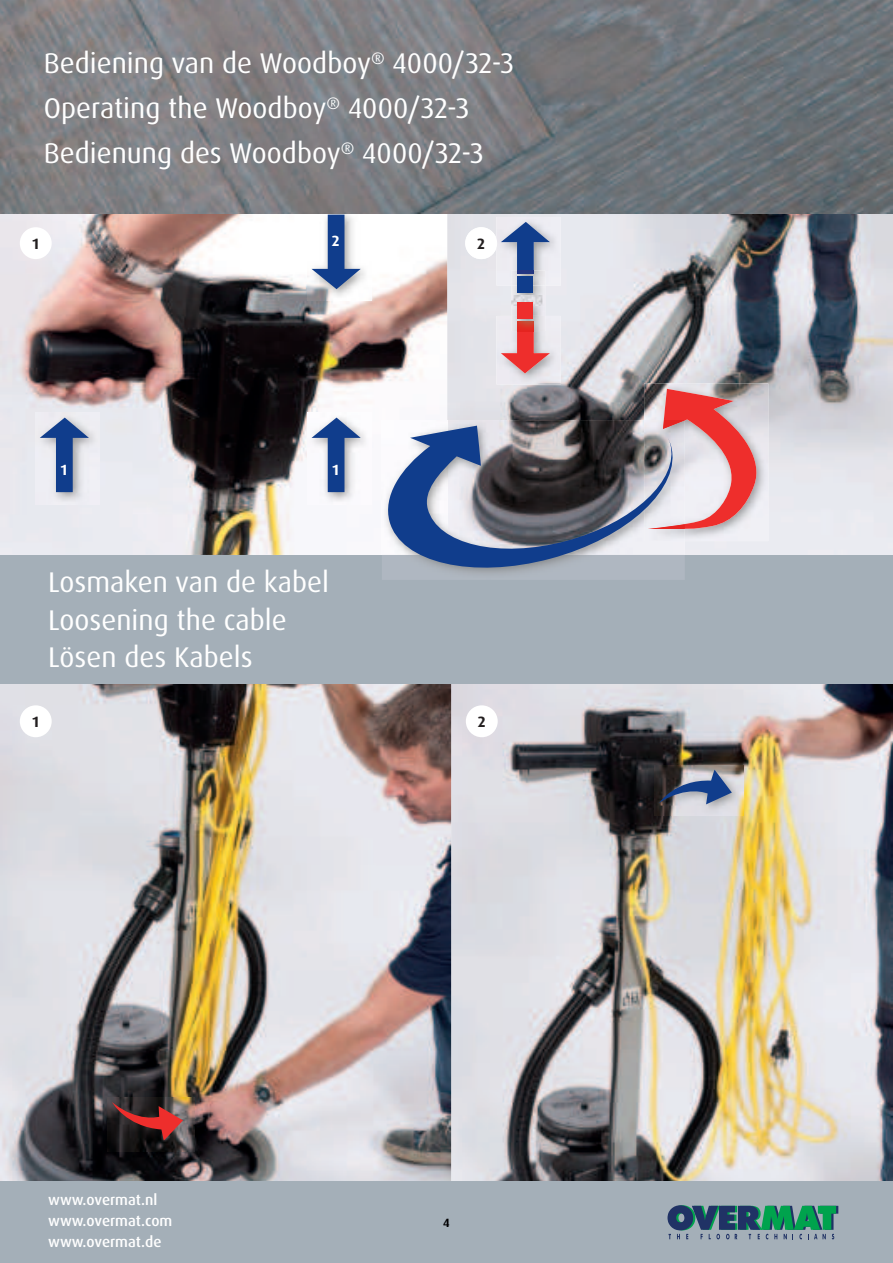
<style>
.page{position:relative;width:893px;height:1263px;background:#fff}
.page>*{position:absolute;margin:0;border:0;box-sizing:border-box;transform-origin:0 0}
.t1{font:28.5px/45px "Dax Pro";color:#fff}
.t2{font:500 15px/21px "Dax Pro";color:#fff}
.t3{font:700 15px "Dax Pro";color:#231f20}
.t4{font:700 14.85px "Dax Pro";color:#fff}
.t5{font:700 12px "Dax Pro";color:#000001}
</style>
<div class="page">
<img style="left:451px;top:684px;width:441px;height:497px">
<img style="left:447px;top:213px;width:445px;height:342px">
<img style="left:0;top:684px;width:451px;height:497px">
<img style="left:0;top:213px;width:447px;height:342px">
<div style="left:20px;top:227px;width:32px;height:32px;background:#fff;border-radius:50%"></div>
<div style="left:465px;top:227px;width:32px;height:32px;background:#fff;border-radius:50%"></div>
<img style="left:35px;top:413px;width:65px;height:91px">
<svg style="left:40px;top:418px;width:49px;height:74px;background:#8fa1c2"></svg>
<img style="left:307px;top:413px;width:64px;height:91px">
<svg style="left:312px;top:418px;width:49px;height:74px"></svg>
<img style="left:307px;top:213px;width:64px;height:87px">
<svg style="left:312px;top:215px;width:49px;height:74px"></svg>
<img style="left:496px;top:217px;width:65px;height:69px">
<svg style="left:496px;top:222px;width:54px;height:51px;background:#95a5c5"></svg>
<img style="left:496px;top:316px;width:65px;height:68px">
<svg style="left:501px;top:322px;width:49px;height:51px;background:#e39799"></svg>
<div style="left:20px;top:705px;width:32px;height:32px;background:#fff;border-radius:50%"></div>
<div style="left:466px;top:705px;width:32px;height:32px;background:#fff;border-radius:50%"></div>
<div style="left:0;top:1181px;width:893px;height:82px;background:#a4afb8"></div>
<img style="left:644px;top:383px;width:124px;height:158px">
<svg style="left:648px;top:389px;width:115px;height:141px;background:#e0999c"></svg>
<img style="left:511px;top:270px;width:34px;height:26px">
<img style="left:517px;top:270px;width:17px;height:3px">
<div style="left:517px;top:276px;width:16px;height:17px;background:#103d8c"></div>
<img style="left:511px;top:306px;width:34px;height:25px">
<img style="left:517px;top:322px;width:17px;height:9px">
<img style="left:511px;top:296px;width:34px;height:10px">
<div style="left:517px;top:302px;width:16px;height:17px;background:#ee2e2c"></div>
<img style="left:107px;top:1098px;width:87px;height:53px">
<svg style="left:112px;top:1102px;width:71px;height:38px;background:#672e2e"></svg>
<img style="left:654px;top:765px;width:89px;height:50px">
<svg style="left:659px;top:770px;width:73px;height:34px;background:#697590"></svg>
<svg style="left:667px;top:1205px;width:171px;height:34px"></svg>
<img style="left:0;top:0;width:892px;height:213px">
<div style="left:0;top:555px;width:893px;height:129px;background:#a4afb8"></div>
<img style="left:382px;top:420px;width:303px;height:159px">
<img style="left:648px;top:420px;width:37px;height:109px">
<svg style="left:383px;top:426px;width:299px;height:153px"></svg>
<p class="t1" style="left:44px;top:42px;width:472px">Bediening van de Woodboy<sup>®</sup> 4000/32-3<br>Operating the Woodboy<sup>®</sup> 4000/32-3<br>Bedienung des Woodboy<sup>®</sup> 4000/32-3</p>
<p class="t4" style="left:332px;top:234px;width:9px">2</p>
<p class="t3" style="left:32px;top:237px;width:8px">1</p>
<p class="t3" style="left:477px;top:237px;width:9px">2</p>
<p class="t4" style="left:61px;top:463px;width:8px">1</p>
<p class="t4" style="left:332px;top:463px;width:8px">1</p>
<p class="t1" style="left:48px;top:565px;width:282px;line-height:37.5px">Losmaken van de kabel<br>Loosening the cable<br>Lösen des Kabels</p>
<p class="t3" style="left:32px;top:715px;width:8px">1</p>
<p class="t3" style="left:478px;top:715px;width:9px">2</p>
<p class="t2" style="left:48px;top:1189px;width:126px">www.overmat.nl www.overmat.com www.overmat.de</p>
<p class="t5" style="left:443px;top:1217px;width:8px">4</p>
</div>
